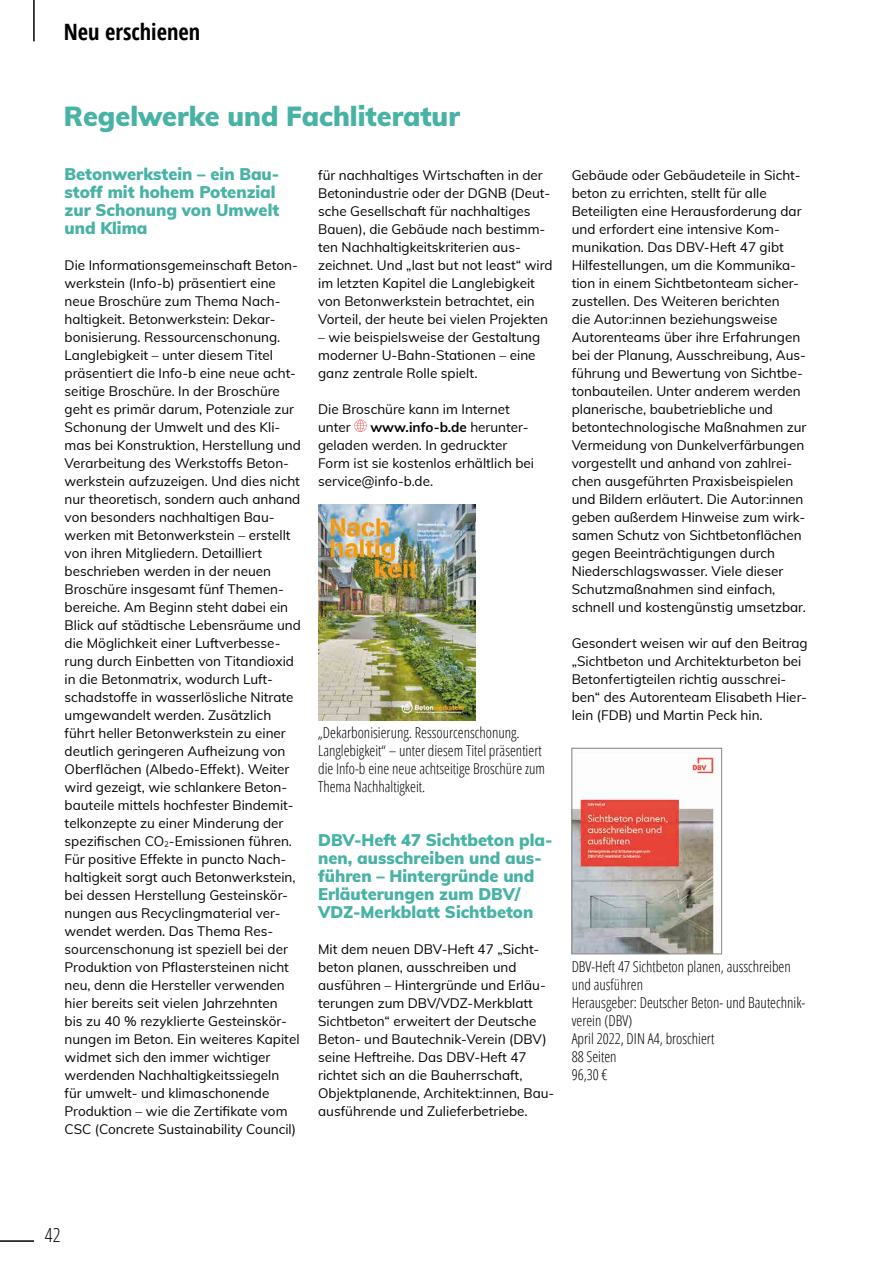
<style>
.page{position:relative;width:893px;height:1263px;background:#fff}
.page>*{position:absolute;margin:0;border:0;box-sizing:border-box;transform-origin:0 0}
.t1{font:900 27px "Muli";color:#48b2a5}
.t2{font:700 condensed 22.5px "Open Sans";color:#000}
.t3{font:300 condensed 19.5px "Open Sans";color:#000}
.t4{font:900 16.5px/18px "Muli";color:#48b2a5}
.t5{font:300 condensed 15px/18px "Open Sans";color:#000}
.t6{font:13.5px/18px "Muli";color:#000}
.s1{font-weight:700}
</style>
<div class="page">
<svg style="left:354px;top:420px;width:13px;height:12px"></svg>
<img style="left:318px;top:504px;width:157px;height:216px">
<img style="left:574px;top:756px;width:145px;height:196px">
<div style="left:572px;top:748px;width:150px;height:206px;border:1px solid #878787"></div>
<hr style="left:0;top:1240px;width:34px;height:2px;background:#000">
<hr style="left:33px;top:0;width:2px;height:41px;background:#000">
<h2 class="t2" style="left:64px;top:16px;width:138px">Neu erschienen</h2>
<h1 class="t1" style="left:64px;top:96px;width:398px">Regelwerke und Fachliteratur</h1>
<p class="t4" style="left:65px;top:164px;width:216px">Betonwerkstein – ein Bau&shy;stoff mit hohem Potenzial zur Schonung von Umwelt und Klima</p>
<p class="t6" style="left:65px;top:255px;width:238px">Die Informationsgemeinschaft Beton&shy;werkstein (Info-b) präsentiert eine neue Broschüre zum Thema Nach&shy;haltigkeit. Betonwerkstein: Dekar&shy;bonisierung. Ressourcenschonung.<br>Langlebigkeit – unter diesem Titel präsentiert die Info-b eine neue acht&shy;seitige Broschüre. In der Broschüre geht es primär darum, Potenziale zur Schonung der Umwelt und des Kli&shy;mas bei Konstruktion, Herstellung und Verarbeitung des Werkstoffs Beton&shy;werkstein aufzuzeigen. Und dies nicht nur theoretisch, sondern auch anhand von besonders nachhaltigen Bau&shy;werken mit Betonwerkstein – erstellt von ihren Mitgliedern. Detailliert beschrieben werden in der neuen Broschüre insgesamt fünf Themen&shy;bereiche. Am Beginn steht dabei ein Blick auf städtische Lebensräume und die Möglichkeit einer Luftverbesse&shy;rung durch Einbetten von Titandioxid in die Betonmatrix, wodurch Luft&shy;schadstoffe in wasserlösliche Nitrate umgewandelt werden. Zusätzlich führt heller Betonwerkstein zu einer deutlich geringeren Aufheizung von Oberflächen (Albedo-Effekt). Weiter wird gezeigt, wie schlankere Beton&shy;bauteile mittels hochfester Bindemit&shy;telkonzepte zu einer Minderung der spezifischen CO<sub>2</sub>-Emissionen führen.<br>Für positive Effekte in puncto Nach&shy;haltigkeit sorgt auch Betonwerkstein, bei dessen Herstellung Gesteinskör&shy;nungen aus Recyclingmaterial ver&shy;wendet werden. Das Thema Res&shy;sourcenschonung ist speziell bei der Produktion von Pflastersteinen nicht neu, denn die Hersteller verwenden hier bereits seit vielen Jahrzehnten<br>bis zu 40 % rezyklierte Gesteinskör&shy;nungen im Beton. Ein weiteres Kapitel widmet sich den immer wichtiger werdenden Nachhaltigkeitssiegeln<br>für umwelt- und klimaschonende Produktion – wie die Zertifikate vom CSC (Concrete Sustainability Council)</p>
<p class="t6" style="left:318px;top:165px;width:236px">für nachhaltiges Wirtschaften in der Betonindustrie oder der DGNB (Deut&shy;sche Gesellschaft für nachhaltiges Bauen), die Gebäude nach bestimm&shy;ten Nachhaltigkeitskriterien aus&shy;zeichnet. Und „last but not least“ wird im letzten Kapitel die Langlebigkeit von Betonwerkstein betrachtet, ein Vorteil, der heute bei vielen Projekten</p>
<p class="t6" style="left:318px;top:327px;width:224px">– wie beispielsweise der Gestaltung moderner U-Bahn-Stationen – eine ganz zentrale Rolle spielt.</p>
<p class="t6" style="left:318px;top:399px;width:193px">Die Broschüre kann im Internet unter</p>
<p class="t6" style="left:318px;top:417px;width:217px;text-indent:52px"><span class="s1">www.info-b.de</span> herunter&shy;geladen werden. In gedruckter<br>Form ist sie kostenlos erhältlich bei service@info-b.de.</p>
<p class="t5" style="left:318px;top:723px;width:228px">„Dekarbonisierung. Ressourcenschonung.<br>Langlebigkeit“ – unter diesem Titel präsentiert die Info-b eine neue achtseitige Broschüre zum Thema Nachhaltigkeit.</p>
<p class="t4" style="left:318px;top:830px;width:236px">DBV-Heft 47 Sichtbeton pla&shy;nen, ausschreiben und aus&shy;führen – Hintergründe und<br>Erläuterungen zum DBV/<br>VDZ-Merkblatt Sichtbeton</p>
<p class="t6" style="left:318px;top:939px;width:238px">Mit dem neuen DBV-Heft 47 „Sicht&shy;beton planen, ausschreiben und ausführen – Hintergründe und Erläu&shy;terungen zum DBV/VDZ-Merkblatt Sichtbeton“ erweitert der Deutsche Beton- und Bautechnik-Verein (DBV) seine Heftreihe. Das DBV-Heft 47 richtet sich an die Bauherrschaft, Objektplanende, Architekt:innen, Bau&shy;ausführende und Zulieferbetriebe.</p>
<p class="t6" style="left:572px;top:165px;width:236px">Gebäude oder Gebäudeteile in Sicht&shy;beton zu errichten, stellt für alle Beteiligten eine Herausforderung dar und erfordert eine intensive Kom&shy;munikation. Das DBV-Heft 47 gibt Hilfestellungen, um die Kommunika&shy;tion in einem Sichtbetonteam sicher&shy;zustellen. Des Weiteren berichten<br>die Autor:innen beziehungsweise Autorenteams über ihre Erfahrungen bei der Planung, Ausschreibung, Aus&shy;führung und Bewertung von Sichtbe&shy;tonbauteilen. Unter anderem werden planerische, baubetriebliche und betontechnologische Maßnahmen zur Vermeidung von Dunkelverfärbungen vorgestellt und anhand von zahlrei&shy;chen ausgeführten Praxisbeispielen und Bildern erläutert. Die Autor:innen geben außerdem Hinweise zum wirk&shy;samen Schutz von Sichtbetonflächen gegen Beeinträchtigungen durch Niederschlagswasser. Viele dieser Schutzmaßnahmen sind einfach, schnell und kostengünstig umsetzbar.</p>
<p class="t6" style="left:572px;top:633px;width:237px">Gesondert weisen wir auf den Beitrag „Sichtbeton und Architekturbeton bei Betonfertigteilen richtig ausschrei&shy;ben“ des Autorenteam Elisabeth Hier&shy;lein (FDB) und Martin Peck hin.</p>
<p class="t5" style="left:572px;top:957px;width:235px">DBV-Heft 47 Sichtbeton planen, ausschreiben und ausführen<br>Herausgeber: Deutscher Beton- und Bautechnik&shy;verein (DBV)<br>April 2022, DIN A4, broschiert<br>88 Seiten<br>96,30 €</p>
<h3 class="t3" style="left:45px;top:1221px;width:17px">42</h3>
</div>
